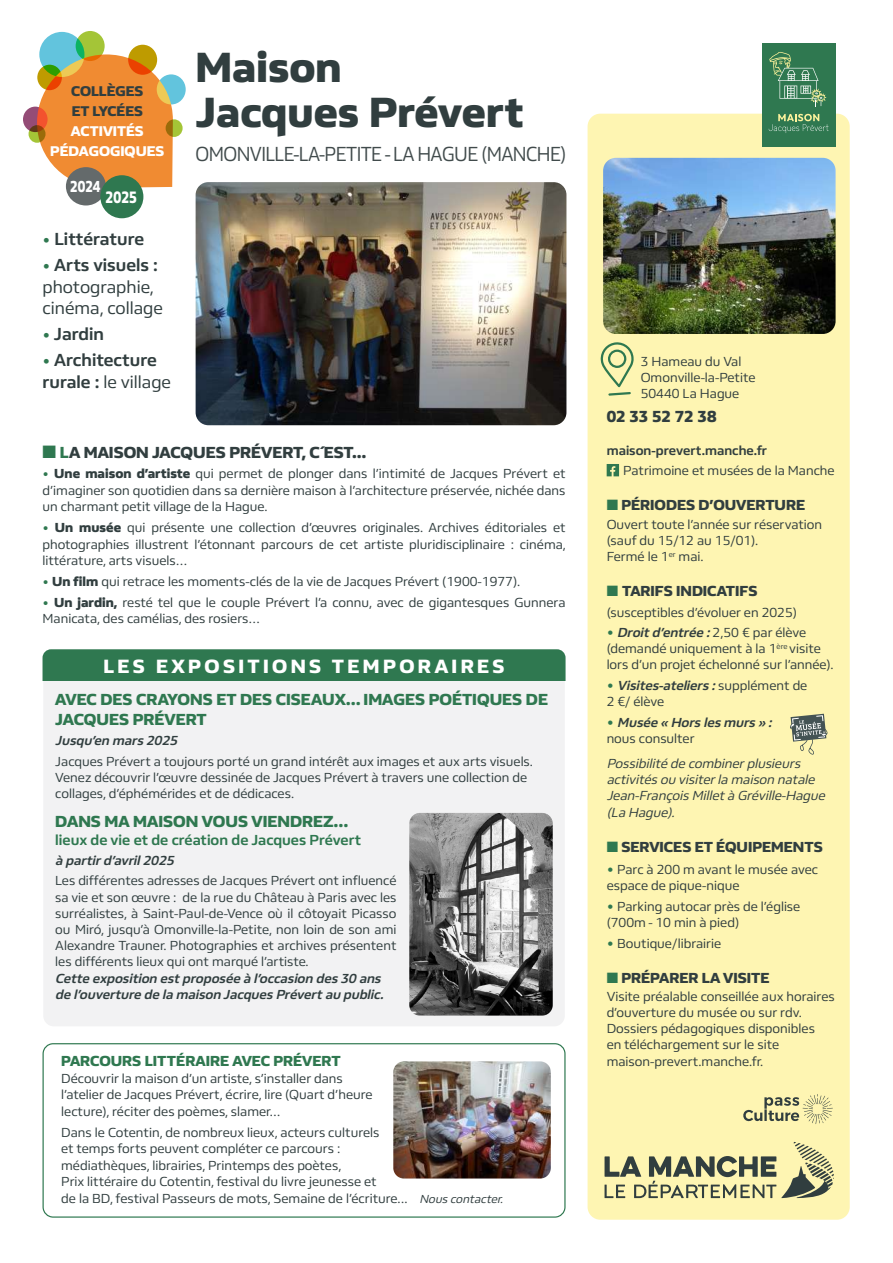
<style>
.page{position:relative;width:893px;height:1263px;background:#fff}
.page>*{position:absolute;margin:0;border:0;box-sizing:border-box;transform-origin:0 0}
.t1{font:800 43.5px/45px "FS Hackney";color:#313e3f}
.t2{font:21px "FS Hackney";letter-spacing:-.03em;color:#414b4c;scale:.89 1}
.t3{font:800 19.8px "FS Hackney";letter-spacing:.17em;color:#fff}
.t4{font:700 18px/21.6px "FS Hackney";color:#313e3f}
.t5{font:18px/21.6px "FS Hackney";color:#313e3f}
.t6{font:800 17.1px "FS Hackney";color:#fff;scale:.8 1}
.t7{font:800 16.5px/19.8px "FS Hackney";color:#2f7850}
.t8{font:800 16.5px "FS Hackney";color:#313e3f}
.t9{font:800 16.5px "FS Hackney";color:#fff;scale:.8 1}
.t10{font:800 15px "FS Hackney";color:#313e3f}
.t11{font:700 15px "FS Hackney";color:#2f7850}
.t12{font:800 15px "FS Hackney";color:#2f7850}
.t13{font:800 14.55px/19.8px "FS Hackney";color:#fff;text-align:center}
.t14{font:800 14.55px/19.8px "FS Hackney";color:#313e3f}
.t15{font:13.5px/16.2px "FS Hackney";color:#313e3f}
.t16{font:italic 700 13.5px/16.2px "FS Hackney";color:#313e3f}
.t17{font:italic 13.5px/16.2px "FS Hackney";color:#313e3f}
.t18{font:700 13.5px "FS Hackney";color:#313e3f}
.s1{font-weight:400;font-size:16.5px;color:#2f7850}
.s2{font-size:16.5px;color:#2f7850}
.s3{font-weight:700}
.s4{font-weight:400}
.s5{color:#2f7850}
.s6{font-size:15px;color:#2f7850}
.s7{font-weight:700;font-style:italic}
.s8{font-weight:400;font-style:normal;font-size:15px;color:#2f7850}
.s9{font-weight:400;font-style:normal}
.s10{font-style:italic;font-size:12px}
.s11{font-weight:800}
</style>
<div class="page">
<div style="left:44px;top:681px;width:521px;height:345px;background:#f2f2f3"></div>
<div style="left:588px;top:114px;width:262px;height:1106px;background:#fef5b2;border-radius:13px"></div>
<img style="left:603px;top:158px;width:233px;height:176px">
<img style="left:196px;top:182px;width:370px;height:243px">
<div style="left:43px;top:649px;width:523px;height:32px;background:#2f7850"></div>
<svg style="left:607px;top:464px;width:12px;height:12px"></svg>
<svg style="left:790px;top:714px;width:38px;height:41px"></svg>
<img style="left:409px;top:813px;width:144px;height:202px">
<svg style="left:600px;top:342px;width:34px;height:54px"></svg>
<svg style="left:604px;top:1142px;width:230px;height:56px"></svg>
<div style="left:43px;top:1043px;width:523px;height:175px;border:1px solid #2f7850;border-radius:10px"></div>
<img style="left:393px;top:1061px;width:158px;height:117px">
<div style="left:762px;top:43px;width:73px;height:103px;background:#2f7850"></div>
<svg style="left:769px;top:52px;width:57px;height:55px"></svg>
<svg style="left:769px;top:114px;width:60px;height:19px"></svg>
<svg style="left:37px;top:54px;width:136px;height:134px;background:#f19646"></svg>
<svg style="left:39px;top:32px;width:45px;height:45px"></svg>
<svg style="left:76px;top:31px;width:29px;height:30px"></svg>
<svg style="left:157px;top:74px;width:29px;height:30px"></svg>
<svg style="left:128px;top:45px;width:29px;height:30px"></svg>
<svg style="left:37px;top:65px;width:25px;height:25px"></svg>
<div style="left:66px;top:167px;width:40px;height:38px;background:#646a6b;border-radius:50%"></div>
<svg style="left:23px;top:107px;width:25px;height:25px"></svg>
<svg style="left:29px;top:125px;width:17px;height:18px"></svg>
<svg style="left:166px;top:119px;width:17px;height:18px"></svg>
<div style="left:100px;top:175px;width:43px;height:43px;background:#2f7850;border-radius:50%"></div>
<svg style="left:743px;top:1094px;width:90px;height:30px"></svg>
<p class="t14" style="left:71px;top:81px;width:74px">COLLÈGES<br>ET LYCÉES</p>
<p class="t13" style="left:50px;top:120px;width:116px">ACTIVITÉS<br>PÉDAGOGIQUES</p>
<p class="t9" style="left:70px;top:176px;width:39px">2024</p>
<p class="t6" style="left:106px;top:186px;width:41px">2025</p>
<h1 class="t1" style="left:196px;top:43px;width:329px">Maison<br>Jacques Prévert</h1>
<h2 class="t2" style="left:196px;top:140px;width:418px">OMONVILLE-LA-PETITE - LA HAGUE (MANCHE)</h2>
<h3 class="t4" style="left:43px;top:228px;width:103px"><span class="s1">•</span> Littérature</h3>
<h3 class="t5" style="left:43px;top:253px;width:122px"><span class="s2">•</span> <span class="s3">Arts visuels : </span>photographie, cinéma, collage</h3>
<h3 class="t4" style="left:43px;top:322px;width:63px"><span class="s1">•</span> Jardin</h3>
<h3 class="t4" style="left:43px;top:348px;width:130px"><span class="s1">•</span> Architecture rurale : <span class="s4">le village</span></h3>
<p class="t15" style="left:641px;top:353px;width:116px">3 Hameau du Val<br>Omonville-la-Petite<br>50440 La Hague</p>
<p class="t8" style="left:607px;top:406px;width:111px">02 33 52 72 38</p>
<p class="t18" style="left:607px;top:441px;width:162px">maison-prevert.manche.fr</p>
<p class="t15" style="left:623px;top:462px;width:213px">Patrimoine et musées de la Manche</p>
<p class="t10" style="left:607px;top:495px;width:200px"><span class="s5">■</span> PÉRIODES D’OUVERTURE</p>
<p class="t15" style="left:607px;top:515px;width:217px">Ouvert toute l’année sur réservation (sauf du 15/12 au 15/01).<br>Fermé le 1<sup>er</sup> mai.</p>
<p class="t10" style="left:607px;top:581px;width:152px"><span class="s5">■</span> TARIFS INDICATIFS</p>
<p class="t15" style="left:607px;top:603px;width:192px">(susceptibles d’évoluer en 2025)</p>
<p class="t15" style="left:607px;top:624px;width:228px"><span class="s6">•</span> <span class="s7">Droitd’entrée :</span>2 , 5 0 € p a r é l è v e (demandé uniquement à la 1<sup>ère</sup> visite lors d’un projet échelonné sur l’année).</p>
<p class="t15" style="left:607px;top:677px;width:202px"><span class="s6">•</span> <span class="s7">Visites-ateliers :</span>s u p p l é m e n t d e<br>2 €/ élève</p>
<p class="t16" style="left:607px;top:713px;width:170px"><span class="s8">•</span> Musée « Horslesmurs» : <span class="s9">nous consulter</span></p>
<p class="t17" style="left:607px;top:755px;width:224px">Possibilité de combinerplusieurs activitésou visiterla maison natale<br>Jean-FrançoisMilletà Gréville-Hague (La Hague).</p>
<p class="t10" style="left:607px;top:836px;width:218px"><span class="s5">■</span> SERVICES ET ÉQUIPEMENTS</p>
<p class="t15" style="left:607px;top:861px;width:213px"><span class="s6">•</span> Parc à 200 m avant le musée avec espace de pique-nique</p>
<p class="t15" style="left:607px;top:898px;width:195px"><span class="s6">•</span> Parking autocar près de l’église (700m - 10 min à pied)</p>
<p class="t15" style="left:607px;top:934px;width:116px"><span class="s6">•</span> Boutique/librairie</p>
<p class="t10" style="left:607px;top:967px;width:164px"><span class="s5">■</span> PRÉPARER LA VISITE</p>
<p class="t15" style="left:607px;top:988px;width:230px">Visite préalable conseillée aux horaires d’ouverture du musée ou sur rdv.<br>Dossiers pédagogiques disponibles<br>en téléchargement sur le site</p>
<p class="t12" style="left:61px;top:1051px;width:281px">PARCOURS LITTÉRAIRE AVEC PRÉVERT</p>
<p class="t15" style="left:607px;top:1052px;width:158px">maison-prevert.manche.fr.</p>
<p class="t15" style="left:61px;top:1069px;width:313px">Découvrir la maison d’un artiste, s’installer dans l’atelier de Jacques Prévert, écrire, lire (Quart d’heure lecture), réciter des poèmes, slamer...</p>
<p class="t15" style="left:61px;top:1123px;width:447px">Dans le Cotentin, de nombreux lieux, acteurs culturels<br>et temps forts peuvent compléter ce parcours :<br>médiathèques, librairies, Printemps des poètes,<br>Prix littéraire du Cotentin, festival du livre jeunesse et<br>de la BD, festival Passeurs de mots, Semaine de l’écriture... <span class="s10">Nouscontacter.</span></p>
<p class="t8" style="left:43px;top:441px;width:325px"><span class="s5">■ L</span>A MAISON JACQUES PRÉVERT, C´EST…</p>
<p class="t15" style="left:43px;top:465px;width:525px;text-align:justify"><span class="s5">•</span> <span class="s11">Une maison d’artiste</span> qui permet de plonger dans l’intimité de Jacques Prévert et d’imaginer son quotidien dans sa dernière maison à l’architecture préservée, nichée dans un charmant petit village de la Hague.</p>
<p class="t15" style="left:43px;top:519px;width:525px;text-align:justify"><span class="s5">•</span> <span class="s11">Un musée</span> qui présente une collection d’œuvres originales. Archives éditoriales et photographies illustrent l’étonnant parcours de cet artiste pluridisciplinaire : cinéma, littérature, arts visuels…</p>
<p class="t15" style="left:43px;top:573px;width:479px"><span class="s5">•</span> <span class="s11">Un film</span> qui retrace les moments-clés de la vie de Jacques Prévert (1900-1977).</p>
<p class="t15" style="left:43px;top:593px;width:524px"><span class="s5">•</span> <span class="s11">Un jardin,</span> resté tel que le couple Prévert l’a connu, avec de gigantesques Gunnera<br>Manicata, des camélias, des rosiers…</p>
<h3 class="t3" style="left:103px;top:653px;width:403px">LES EXPOSITIONS TEMPORAIRES</h3>
<p class="t7" style="left:55px;top:689px;width:494px">AVEC DES CRAYONS ET DES CISEAUX... IMAGES POÉTIQUES DE<br>JACQUES PRÉVERT</p>
<p class="t16" style="left:55px;top:732px;width:127px">Jusqu’en mars2025</p>
<p class="t15" style="left:55px;top:753px;width:479px">Jacques Prévert a toujours porté un grand intérêt aux images et aux arts visuels.<br>Venez découvrir l’œuvre dessinée de Jacques Prévert à travers une collection de collages, d’éphémérides et de dédicaces.</p>
<p class="t7" style="left:55px;top:810px;width:294px">DANS MA MAISON VOUS VIENDREZ...</p>
<p class="t11" style="left:55px;top:829px;width:307px">lieux de vie et de création de Jacques Prévert</p>
<p class="t16" style="left:55px;top:852px;width:124px">à partird’avril2025</p>
<p class="t15" style="left:55px;top:872px;width:343px;text-align:justify">Les différentes adresses de Jacques Prévert ont influencé sa vie et son œuvre : de la rue du Château à Paris avec les surréalistes, à Saint-Paul-de-Vence où il côtoyait Picasso ou Miró, jusqu’à Omonville-la-Petite, non loin de son ami Alexandre Trauner. Photographies et archives présentent les différents lieux qui ont marqué l’artiste.</p>
<p class="t16" style="left:55px;top:969px;width:333px">Cette exposition estproposée à l’occasion des30 ans de l’ouverture de la maison JacquesPrévertau public.</p>
</div>
